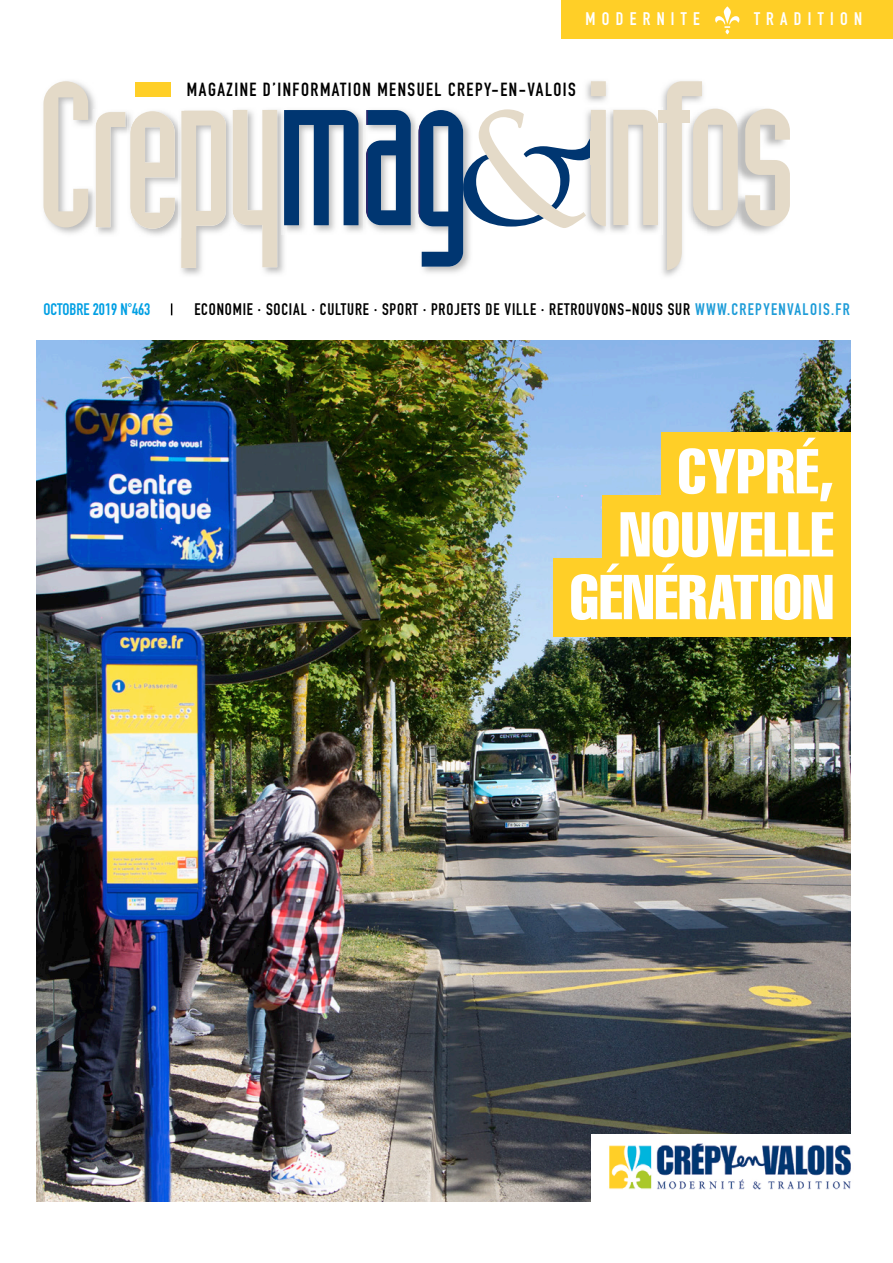
<style>
.page{position:relative;width:893px;height:1263px;background:#fff}
.page>*{position:absolute;margin:0;border:0;box-sizing:border-box;transform-origin:0 0}
.t1{font:extra-condensed 62.25px "Helvetica";letter-spacing:.01em;color:#fff}
.t2{font:18.75px "DIN Engschrift Std";letter-spacing:.08em;color:#000}
.t3{font:18px "DIN Engschrift Std";letter-spacing:.35em;color:#fff}
.t4{font:16.5px "DIN Engschrift Std";letter-spacing:.05em;color:#000}
.t5{font:16.5px "DIN Engschrift Std";color:#009fe3}
.s1{color:#1d9cd8}
</style>
<div class="page">
<img style="left:37px;top:340px;width:813px;height:862px">
<div style="left:602px;top:495px;width:248px;height:78px;background:#ffcf27"></div>
<div style="left:553px;top:558px;width:297px;height:78px;background:#ffcf27"></div>
<div style="left:661px;top:432px;width:189px;height:78px;background:#ffcf27"></div>
<div style="left:562px;top:0;width:331px;height:38px;background:#ffcf27"></div>
<div style="left:135px;top:82px;width:36px;height:15px;background:#ffcf27"></div>
<img style="left:237px;top:109px;width:47px;height:165px">
<svg style="left:235px;top:110px;width:42px;height:157px"></svg>
<img style="left:606px;top:109px;width:53px;height:123px">
<img style="left:659px;top:87px;width:19px;height:189px">
<img style="left:738px;top:114px;width:4px;height:114px">
<svg style="left:613px;top:110px;width:45px;height:115px"></svg>
<svg style="left:667px;top:81px;width:71px;height:189px"></svg>
<svg style="left:745px;top:109px;width:45px;height:117px"></svg>
<img style="left:370px;top:115px;width:46px;height:117px">
<svg style="left:368px;top:110px;width:43px;height:115px"></svg>
<img style="left:281px;top:109px;width:82px;height:126px">
<img style="left:366px;top:110px;width:2px;height:108px">
<svg style="left:284px;top:110px;width:74px;height:115px"></svg>
<img style="left:181px;top:110px;width:49px;height:165px">
<img style="left:230px;top:110px;width:5px;height:112px">
<svg style="left:181px;top:111px;width:45px;height:157px"></svg>
<img style="left:98px;top:110px;width:86px;height:128px">
<img style="left:127px;top:110px;width:8px;height:127px">
<svg style="left:98px;top:111px;width:77px;height:118px"></svg>
<img style="left:43px;top:89px;width:55px;height:145px">
<svg style="left:44px;top:81px;width:44px;height:146px"></svg>
<div style="left:658px;top:110px;width:31px;height:12px;background:#e4dac8"></div>
<svg style="left:418px;top:81px;width:188px;height:186px"></svg>
<div style="left:591px;top:131px;width:14px;height:33px;background:#e4dac8"></div>
<svg style="left:715px;top:6px;width:25px;height:28px"></svg>
<svg style="left:171px;top:303px;width:1px;height:12px"></svg>
<div style="left:591px;top:1134px;width:270px;height:68px;background:#fff"></div>
<img style="left:609px;top:1143px;width:242px;height:47px">
<p class="t3" style="left:585px;top:8px;width:116px">MODERNITE</p>
<p class="t3" style="left:754px;top:8px;width:110px">TRADITION</p>
<p class="t2" style="left:187px;top:78px;width:390px">MAGAZINE D’INFORMATION MENSUEL CREPY-EN-VALOIS</p>
<p class="t5" style="left:43px;top:299px;width:108px">OCTOBRE 2019 N°463</p>
<p class="t4" style="left:194px;top:299px;width:657px">ECONOMIE · SOCIAL · CULTURE · SPORT · PROJETS DE VILLE · RETROUVONS-NOUS SUR <span class="s1">WWW.CREPYENVALOIS.FR</span></p>
<p class="t1" style="left:678px;top:432px;width:157px">CYPRÉ,</p>
<p class="t1" style="left:619px;top:495px;width:216px">NOUVELLE</p>
<p class="t1" style="left:570px;top:557px;width:265px">GÉNÉRATION</p>
</div>
